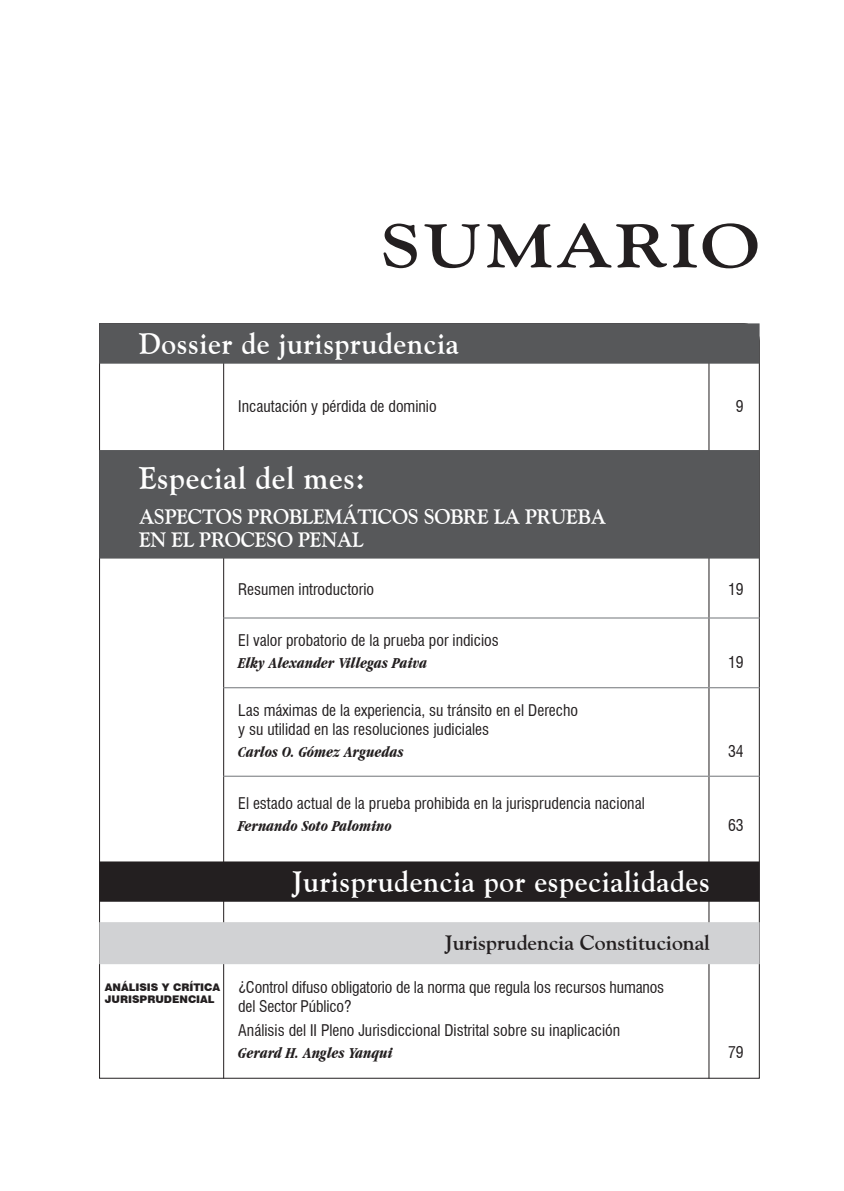
<style>
.page{position:relative;width:844px;height:1191px;background:#fff}
.page>*{position:absolute;margin:0;border:0;box-sizing:border-box;transform-origin:0 0}
._000_Encabezado{font:700 61.25px "Goudy Old Style BT";letter-spacing:.05em;color:#231f20;scale:1.2 1}
._000_Encabezado_espe{font:700 31.5px "Goudy Old Style BT";letter-spacing:.025em;color:#fff;scale:.95 1}
._000_Encabezado_2{font:700 29.75px "Goudy Old Style BT";letter-spacing:.025em;color:#fff;scale:.95 1}
._000_Encabezado_2-2{font:700 21px/22.8px "Goudy Old Style BT";letter-spacing:-.01em;color:#fff;scale:.95 1}
.Secciones{font:700 21px "Goudy Old Style BT";color:#231f20}
._001_TÍTULO{font:condensed 15.75px/18.9px "Swiss 721 BT";color:#231f20}
._002_SUBTITULO{font:condensed 15.75px/18.9px "Swiss 721 BT";color:#231f20}
._004_Autor{font:italic 700 condensed 15.75px "Garamond IT Cby BT";color:#231f20}
._004_Autor-2{font:condensed 15.75px "Swiss 721 BT";color:#231f20}
._002_Columna{font:900 10.5px/12.2px "Swiss 721 BT";color:#231f20}
</style>
<div class="page">
<svg style="left:99px;top:364px;width:660px;height:714px"></svg>
<hr style="left:223px;top:324px;width:1px;height:754px;background:#231f20">
<hr style="left:708px;top:325px;width:1px;height:753px;background:#231f20">
<div style="left:99px;top:323px;width:660px;height:41px;background:#57585a"></div>
<div style="left:99px;top:450px;width:660px;height:108px;background:#57585a"></div>
<hr style="left:223px;top:617px;width:536px;height:1px;background:#939598">
<hr style="left:223px;top:687px;width:536px;height:1px;background:#939598">
<hr style="left:223px;top:775px;width:536px;height:2px;background:#939598">
<div style="left:99px;top:861px;width:660px;height:40px;background:#231f20"></div>
<div style="left:99px;top:922px;width:660px;height:42px;background:#d1d2d4"></div>
<p class="_000_Encabezado" style="left:380px;top:208px;width:317px">SUMARIO</p>
<p class="_000_Encabezado_2" style="left:139px;top:325px;width:338px">Dossier de jurisprudencia</p>
<p class="_001_TÍTULO" style="left:238px;top:397px;width:200px">Incautación y pérdida de dominio</p>
<p class="_001_TÍTULO" style="left:735px;top:397px;width:9px">9</p>
<p class="_000_Encabezado_espe" style="left:139px;top:459px;width:239px">Especial del mes:</p>
<p class="_000_Encabezado_2-2" style="left:139px;top:505px;width:493px">ASPECTOS PROBLEMÁTICOS SOBRE LA PRUEBA<br>EN EL PROCESO PENAL</p>
<p class="_002_Columna" style="left:105px;top:980px;width:117px">ANÁLISIS Y CRÍTICA<br>JURISPRUDENCIAL</p>
<p class="_001_TÍTULO" style="left:238px;top:580px;width:137px">Resumen introductorio</p>
<p class="_001_TÍTULO" style="left:728px;top:580px;width:17px">19</p>
<p class="_002_SUBTITULO" style="left:238px;top:631px;width:262px">El valor probatorio de la prueba por indicios</p>
<p class="_004_Autor" style="left:238px;top:653px;width:191px">Elky Alexander Villegas Paiva</p>
<p class="_004_Autor-2" style="left:728px;top:653px;width:17px">19</p>
<p class="_002_SUBTITULO" style="left:238px;top:700px;width:341px">Las máximas de la experiencia, su tránsito en el Derecho y su utilidad en las resoluciones judiciales</p>
<p class="_004_Autor" style="left:238px;top:742px;width:167px">Carlos O. Gómez Arguedas</p>
<p class="_004_Autor-2" style="left:728px;top:741px;width:17px">34</p>
<p class="_001_TÍTULO" style="left:238px;top:794px;width:408px">El estado actual de la prueba prohibida en la jurisprudencia nacional</p>
<p class="_004_Autor" style="left:238px;top:817px;width:155px">Fernando Soto Palomino</p>
<p class="_004_Autor-2" style="left:728px;top:816px;width:17px">63</p>
<p class="_000_Encabezado_2" style="left:292px;top:863px;width:440px">Jurisprudencia por especialidades</p>
<p class="Secciones" style="left:445px;top:930px;width:266px">Jurisprudencia Constitucional</p>
<p class="_001_TÍTULO" style="left:238px;top:977px;width:427px">¿Control difuso obligatorio de la norma que regula los recursos humanos del Sector Público?</p>
<p class="_002_SUBTITULO" style="left:238px;top:1020px;width:383px">Análisis del II Pleno Jurisdiccional Distrital sobre su inaplicación</p>
<p class="_004_Autor" style="left:238px;top:1043px;width:156px">Gerard H. Angles Yanqui</p>
<p class="_004_Autor-2" style="left:728px;top:1042px;width:17px">79</p>
</div>
